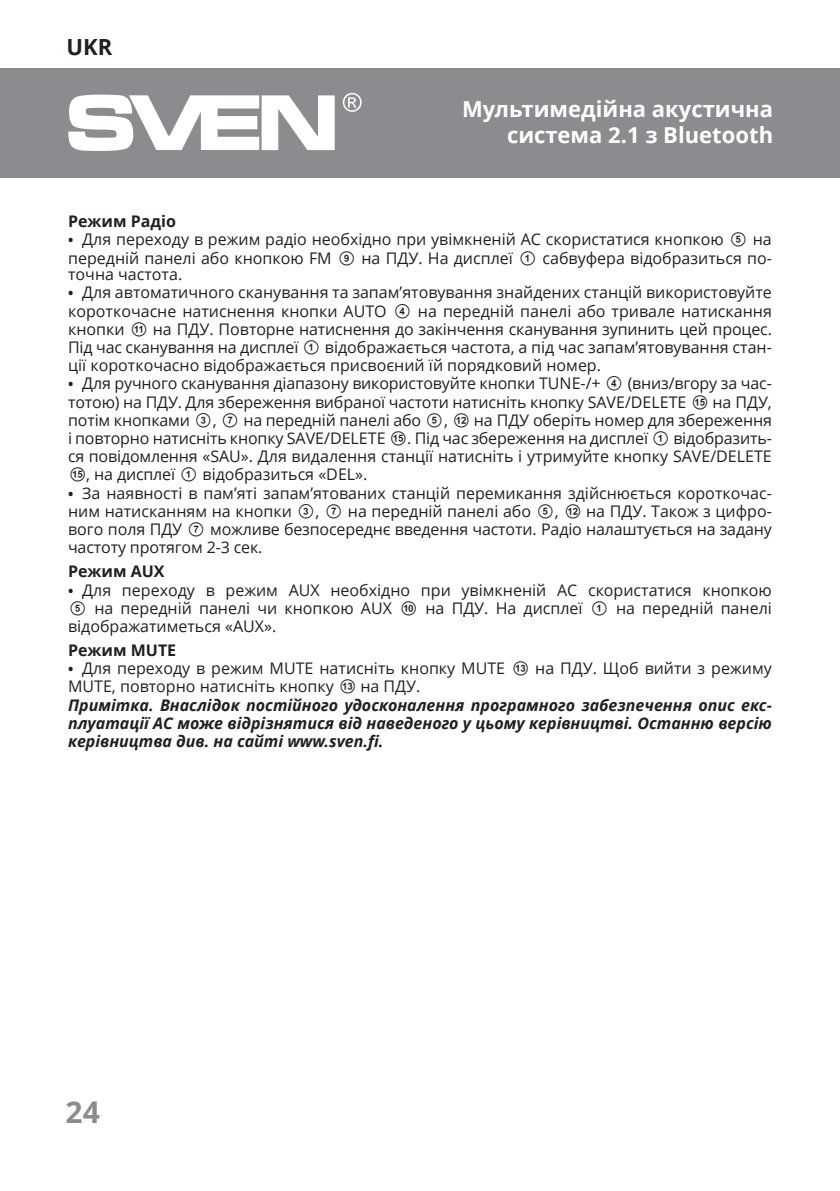
<style>
.page{position:relative;width:840px;height:1191px;background:#fff}
.page>*{position:absolute;margin:0;border:0;box-sizing:border-box;transform-origin:0 0}
.t1{font:700 30px "Open Sans";color:#8a8c8f}
.t2{font:700 22.2px "Open Sans";color:#231f20}
.t3{font:700 22px/26px "Open Sans";color:#fff;text-align:right}
.t4{font:16px/18.2px "Open Sans";color:#231f20;text-align:justify}
.t5{font:italic 700 16px/18.2px "Open Sans";color:#231f20}
.t6{font:700 16px "Open Sans";color:#231f20}
.s1{font-weight:700;font-size:14px}
.s2{font-family:"SVEN"}
.s3{font-style:normal;font-size:14px}
.s4{font-weight:400;font-style:normal}
.s5{font-family:"SVEN";font-weight:400;font-style:normal}
</style>
<div class="page">
<div style="left:0;top:68px;width:839px;height:109px;background:#8a8c8f"></div>
<svg style="left:68px;top:95px;width:266px;height:56px"></svg>
<svg style="left:342px;top:93px;width:19px;height:19px"></svg>
<h2 class="t2" style="left:66px;top:32px;width:47px">UKR</h2>
<h3 class="t3" style="left:462px;top:95px;width:312px">Мультимедійна акустична система 2.1 з Bluetooth</h3>
<p class="t6" style="left:68px;top:210px;width:109px">Режим Радіо</p>
<p class="t4" style="left:68px;top:230px;width:705px"><span class="s1">•</span> Для переходу в режим радіо необхідно при увімкненій АС скористатися кнопкою <span class="s2">E</span> на передній панелі або кнопкою FM <span class="s2">I</span> на ПДУ. На дисплеї <span class="s2">A</span> сабвуфера відобразиться по-</p>
<p class="t4" style="left:68px;top:265px;width:116px">точна частота.</p>
<p class="t4" style="left:68px;top:283px;width:705px"><span class="s1">•</span> Для автоматичного сканування та запам’ятовування знайдених станцій використовуйте короткочасне натиснення кнопки AUTO <span class="s2">D</span> на передній панелі або тривале натискання кнопки <span class="s2">K</span> на ПДУ. Повторне натиснення до закінчення сканування зупинить цей процес.<br>Під час сканування на дисплеї <span class="s2">A</span> відображається частота, а під час запам’ятовування стан&shy;ції короткочасно відображається присвоєний їй порядковий номер.</p>
<p class="t4" style="left:68px;top:374px;width:705px"><span class="s1">•</span> Для ручного сканування діапазону використовуйте кнопки TUNE-/+ <span class="s2">D</span> (вниз/вгору за час&shy;тотою) на ПДУ. Для збереження вибраної частоти натисніть кнопку SAVE/DELETE <span class="s2">O</span> на ПДУ, потім кнопками <span class="s2">C</span>, <span class="s2">G</span> на передній панелі або <span class="s2">E</span>, <span class="s2">L</span> на ПДУ оберіть номер для збереження і повторно натисніть кнопку SAVE/DELETE <span class="s2">O</span>. Під час збереження на дисплеї <span class="s2">A</span> відобразить&shy;ся повідомлення «SAU». Для видалення станції натисніть і утримуйте кнопку SAVE/DELETE <span class="s2">O</span>, на дисплеї <span class="s2">A</span> відобразиться «DEL».</p>
<p class="t4" style="left:68px;top:483px;width:705px"><span class="s1">•</span> За наявності в пам’яті запам’ятованих станцій перемикання здійснюється короткочас&shy;ним натисканням на кнопки <span class="s2">C</span>, <span class="s2">G</span> на передній панелі або <span class="s2">E</span>, <span class="s2">L</span> на ПДУ. Також з цифро&shy;вого поля ПДУ <span class="s2">G</span> можливе безпосереднє введення частоти. Радіо налаштується на задану частоту протягом 2-3 сек.</p>
<p class="t6" style="left:68px;top:560px;width:98px">Режим AUX</p>
<p class="t4" style="left:68px;top:580px;width:704px"><span class="s1">•</span> Для переходу в режим AUX необхідно при увімкненій АС скористатися кнопкою <span class="s2">E</span> на передній панелі чи кнопкою AUX <span class="s2">J</span> на ПДУ. На дисплеї <span class="s2">A</span> на передній панелі відображатиметься «AUX».</p>
<p class="t6" style="left:68px;top:639px;width:110px">Режим MUTE</p>
<p class="t5" style="left:68px;top:659px;width:705px"><span class="s3">•</span> <span class="s4">Для переходу в режим MUTE натисніть кнопку MUTE</span> <span class="s5">M</span> <span class="s4">на ПДУ. Щоб вийти з режиму MUTE, повторно натисніть кнопку</span> <span class="s5">M</span> <span class="s4">на ПДУ.<br></span>Примітка. Внаслідок постійного удосконалення програмного забезпечення опис екс&shy;плуатації АС може відрізнятися від наведеного у цьому керівництві. Останню версію керівництва див. на сайті www.sven.fi.</p>
<h1 class="t1" style="left:65px;top:1090px;width:36px">24</h1>
</div>
